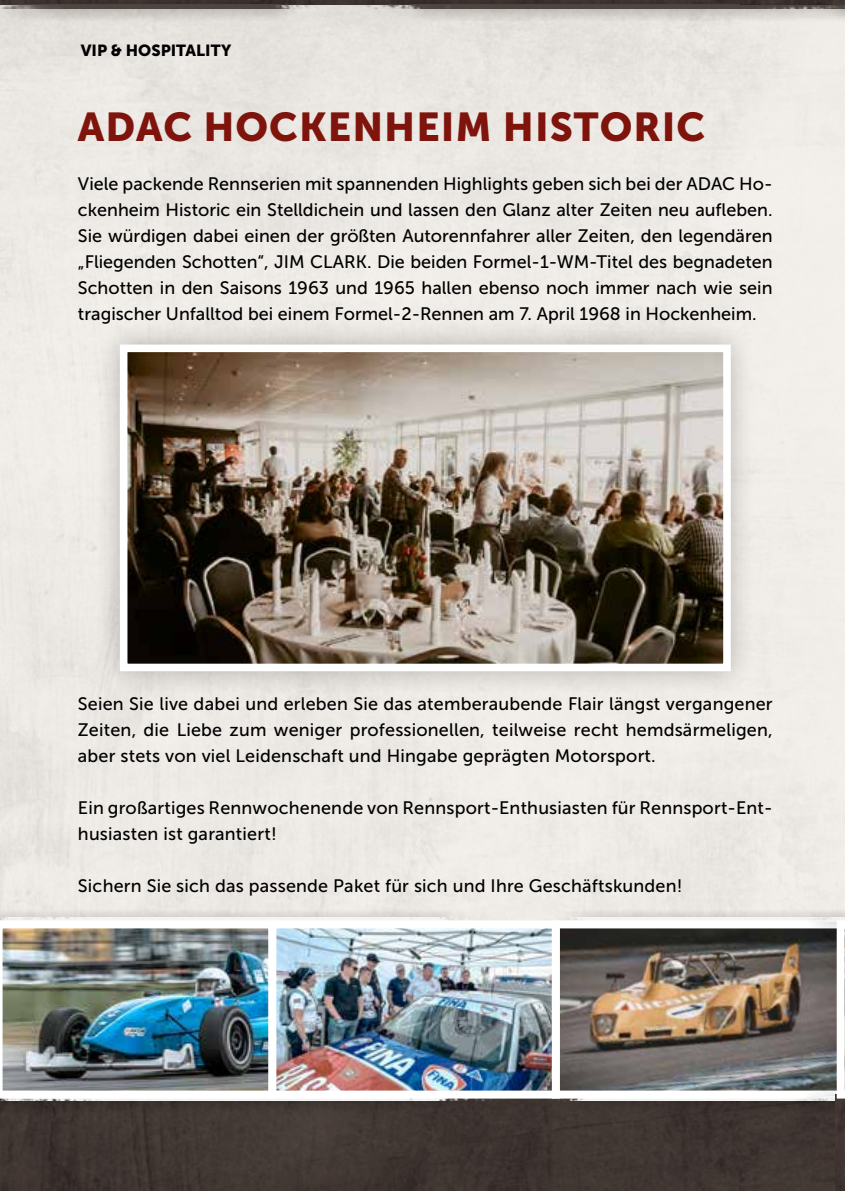
<style>
.page{position:relative;width:845px;height:1191px;background:#eeeae6}
.page>*{position:absolute;margin:0;border:0;box-sizing:border-box;transform-origin:0 0}
.t1{font:40px "Museo Sans 900";letter-spacing:.025em;color:#7e140b}
.t2{font:18px/26px "Museo Sans 500";letter-spacing:.01em;color:#000;text-align:justify}
.t3{font:16px "Museo Sans 900";color:#000}
</style>
<div class="page">
<img style="left:0;top:1114px;width:835px;height:77px">
<div style="left:93px;top:318px;width:664px;height:379px;background:#000;opacity:.25"></div>
<img style="left:129px;top:353px;width:593px;height:309px">
<div style="left:120px;top:344px;width:611px;height:327px;border:8px solid #fff"></div>
<div style="left:0;top:1086px;width:845px;height:28px;background:#000;opacity:.5"></div>
<img style="left:0;top:1098px;width:798px;height:2px">
<div style="left:0;top:907px;width:845px;height:28px;background:#000;opacity:.5"></div>
<img style="left:0;top:917px;width:803px;height:3px">
<div style="left:0;top:0;width:845px;height:23px;background:#000;opacity:.5"></div>
<img style="left:277px;top:929px;width:274px;height:160px">
<img style="left:560px;top:920px;width:276px;height:178px">
<div style="left:268px;top:920px;width:292px;height:178px;border:8px solid #fff"></div>
<img style="left:0;top:920px;width:276px;height:178px">
<div style="left:798px;top:1086px;width:47px;height:28px;background:#000;opacity:.5"></div>
<img style="left:808px;top:1096px;width:27px;height:4px">
<div style="left:803px;top:907px;width:42px;height:28px;background:#000;opacity:.5"></div>
<img style="left:812px;top:917px;width:33px;height:4px">
<img style="left:835px;top:1094px;width:10px;height:97px">
<img style="left:740px;top:0;width:90px;height:5px">
<div style="left:830px;top:0;width:15px;height:23px;background:#000;opacity:.5"></div>
<svg style="left:837px;top:4px;width:8px;height:5px"></svg>
<svg style="left:836px;top:920px;width:9px;height:178px;background:#eeeded"></svg>
<p class="t3" style="left:81px;top:41px;width:152px">VIP &amp; HOSPITALITY</p>
<h1 class="t1" style="left:78px;top:104px;width:629px">ADAC HOCKENHEIM HISTORIC</h1>
<p class="t2" style="left:78px;top:171px;width:696px">Viele packende Rennserien mit spannenden Highlights geben sich bei der ADAC Ho&shy;ckenheim Historic ein Stelldichein und lassen den Glanz alter Zeiten neu aufleben.<br>Sie würdigen dabei einen der größten Autorennfahrer aller Zeiten, den legendären „Fliegenden Schotten“, JIM CLARK. Die beiden Formel-1-WM-Titel des begnadeten Schotten in den Saisons 1963 und 1965 hallen ebenso noch immer nach wie sein tragischer Unfalltod bei einem Formel-2-Rennen am 7. April 1968 in Hockenheim.</p>
<p class="t2" style="left:78px;top:691px;width:696px">Seien Sie live dabei und erleben Sie das atemberaubende Flair längst vergangener Zeiten, die Liebe zum weniger professionellen, teilweise recht hemdsärmeligen, aber stets von viel Leidenschaft und Hingabe geprägten Motorsport.</p>
<p class="t2" style="left:78px;top:795px;width:696px">Ein großartiges Rennwochenende von Rennsport-Enthusiasten für Rennsport-Ent&shy;husiasten ist garantiert!</p>
<p class="t2" style="left:78px;top:873px;width:606px">Sichern Sie sich das passende Paket für sich und Ihre Geschäftskunden!</p>
</div>
